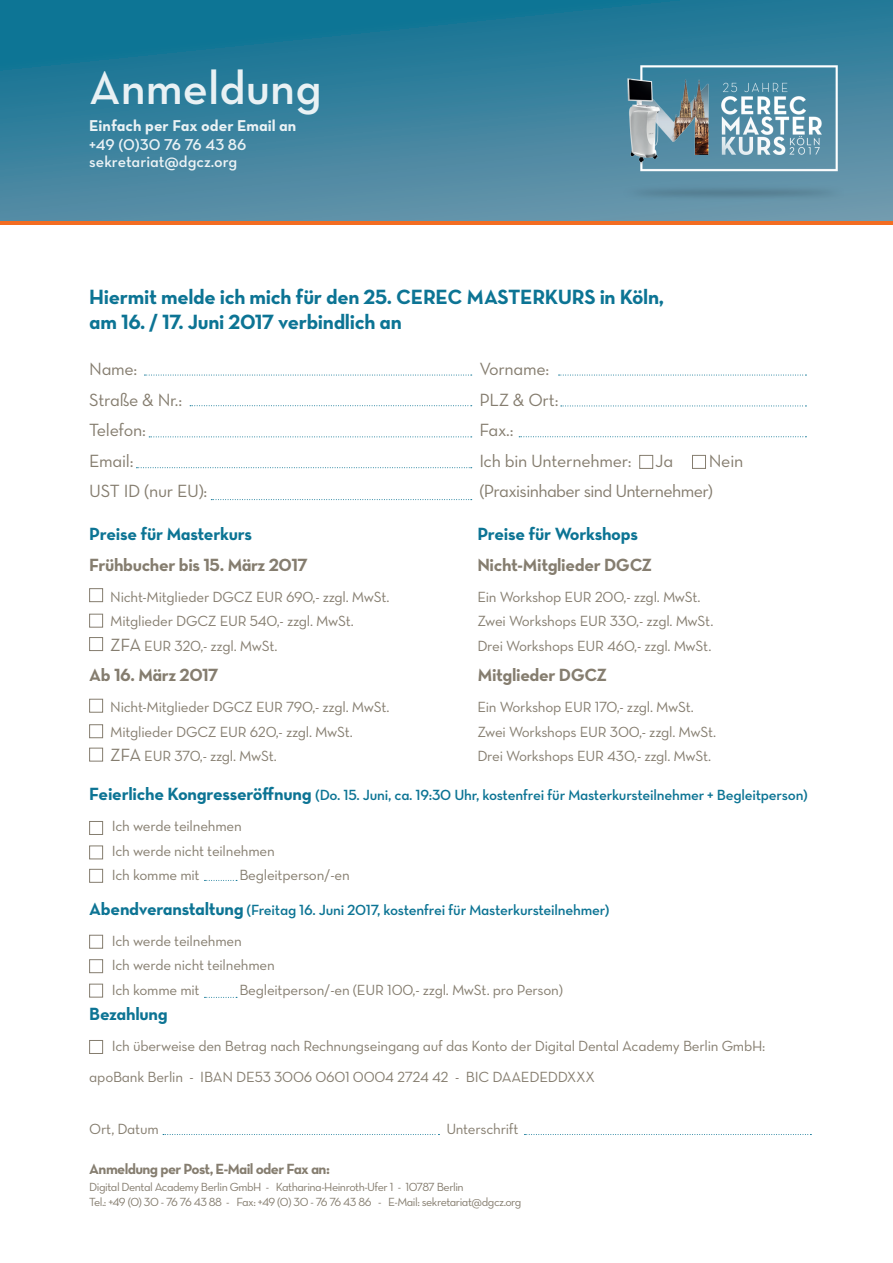
<style>
.page{position:relative;width:893px;height:1263px;background:#fff}
.page>*{position:absolute;margin:0;border:0;box-sizing:border-box;transform-origin:0 0}
.t1{font:47.85px "Neutra Text Demi Alt";color:#fff}
.t2{font:21px/25.2px "Neutra Text Bold Alt";letter-spacing:-.015em;color:#0c7494}
.t3{font:18px "Neutra Text Book Alt";letter-spacing:-.02em;color:#857d6f}
.t4{font:18px "Neutra Text Bold Alt";letter-spacing:-.02em;color:#857d6f}
.t5{font:18px "Neutra Text Bold Alt";letter-spacing:-.015em;color:#0c7494}
.t6{font:15.9px/16.5px "Neutra Text Demi Alt";color:#fff}
.t7{font:15.9px "Neutra Text Bold Alt";color:#fff}
.t8{font:15px/24.6px "Neutra Text Book Alt";letter-spacing:-.015em;color:#857d6f}
.t9{font:15px "Neutra Text Demi Alt";letter-spacing:-.015em;color:#0c7494}
.t10{font:15px "Neutra Text Bold Alt";letter-spacing:-.04em;color:#857d6f}
.t11{font:12px/14.4px "Neutra Text Book Alt";letter-spacing:-.04em;color:#857d6f}
.s1{font-size:18px}
.s2{font-family:"Neutra Text Bold Alt";font-size:18px}
</style>
<div class="page">
<svg style="left:0;top:0;width:893px;height:221px;background:#36819d"></svg>
<img style="left:623px;top:66px;width:221px;height:149px">
<hr style="left:0;top:221px;width:893px;height:3px;background:#f36c21">
<svg style="left:144px;top:375px;width:328px;height:1px"></svg>
<svg style="left:559px;top:375px;width:247px;height:1px"></svg>
<svg style="left:561px;top:406px;width:245px;height:1px"></svg>
<svg style="left:519px;top:436px;width:287px;height:1px"></svg>
<svg style="left:190px;top:405px;width:282px;height:1px"></svg>
<svg style="left:149px;top:436px;width:323px;height:1px"></svg>
<svg style="left:136px;top:467px;width:336px;height:1px"></svg>
<svg style="left:211px;top:499px;width:261px;height:1px"></svg>
<svg style="left:204px;top:997px;width:33px;height:1px"></svg>
<svg style="left:163px;top:1134px;width:276px;height:1px"></svg>
<svg style="left:524px;top:1134px;width:287px;height:1px"></svg>
<div style="left:89px;top:588px;width:14px;height:14px;border:1px solid #857d6f"></div>
<div style="left:639px;top:455px;width:14px;height:14px;border:1px solid #857d6f"></div>
<div style="left:692px;top:455px;width:14px;height:14px;border:1px solid #857d6f"></div>
<div style="left:89px;top:614px;width:14px;height:13px;border:1px solid #857d6f"></div>
<div style="left:89px;top:637px;width:14px;height:14px;border:1px solid #857d6f"></div>
<div style="left:89px;top:699px;width:14px;height:14px;border:1px solid #857d6f"></div>
<div style="left:89px;top:724px;width:14px;height:14px;border:1px solid #857d6f"></div>
<div style="left:89px;top:748px;width:14px;height:13px;border:1px solid #857d6f"></div>
<div style="left:89px;top:935px;width:14px;height:13px;border:1px solid #857d6f"></div>
<div style="left:89px;top:959px;width:14px;height:14px;border:1px solid #857d6f"></div>
<div style="left:89px;top:984px;width:14px;height:13px;border:1px solid #857d6f"></div>
<div style="left:89px;top:1040px;width:14px;height:14px;border:1px solid #857d6f"></div>
<div style="left:89px;top:821px;width:14px;height:14px;border:1px solid #857d6f"></div>
<div style="left:89px;top:845px;width:14px;height:14px;border:1px solid #857d6f"></div>
<div style="left:89px;top:869px;width:14px;height:14px;border:1px solid #857d6f"></div>
<svg style="left:204px;top:880px;width:33px;height:1px"></svg>
<h1 class="t1" style="left:89px;top:58px;width:234px">Anmeldung</h1>
<p class="t7" style="left:89px;top:116px;width:209px">Einfach per Fax oder Email an</p>
<p class="t6" style="left:89px;top:136px;width:159px">+49 (0)30 76 76 43 86 sekretariat@dgcz.org</p>
<h2 class="t2" style="left:89px;top:283px;width:576px">Hiermit melde ich mich für den 25. CEREC MASTERKURS in Köln, am 16. / 17. Juni 2017 verbindlich an</h2>
<p class="t3" style="left:89px;top:358px;width:50px">Name:</p>
<p class="t3" style="left:479px;top:358px;width:72px">Vorname:</p>
<p class="t3" style="left:89px;top:388px;width:94px">Straße &amp; Nr.:</p>
<p class="t3" style="left:479px;top:388px;width:81px">PLZ &amp; Ort:</p>
<p class="t3" style="left:89px;top:419px;width:58px">Telefon:</p>
<p class="t3" style="left:479px;top:419px;width:36px">Fax.:</p>
<p class="t3" style="left:89px;top:450px;width:46px">Email:</p>
<p class="t3" style="left:479px;top:450px;width:154px">Ich bin Unternehmer:</p>
<p class="t3" style="left:655px;top:450px;width:19px">Ja</p>
<p class="t3" style="left:709px;top:450px;width:36px">Nein</p>
<p class="t3" style="left:89px;top:480px;width:120px">UST ID (nur EU):</p>
<p class="t3" style="left:479px;top:480px;width:235px">(Praxisinhaber sind Unternehmer)</p>
<p class="t5" style="left:89px;top:523px;width:164px">Preise für Masterkurs</p>
<p class="t4" style="left:89px;top:554px;width:220px">Frühbucher bis 15. März 2017</p>
<p class="t8" style="left:110px;top:584px;width:281px">Nicht-Mitglieder DGCZ EUR 690,- zzgl. MwSt.<br>Mitglieder DGCZ EUR 540,- zzgl. MwSt.<br><span class="s1">ZFA</span> EUR 320,- zzgl. MwSt.</p>
<p class="t4" style="left:89px;top:664px;width:131px">Ab 16. März 2017</p>
<p class="t8" style="left:110px;top:694px;width:281px">Nicht-Mitglieder DGCZ EUR 790,- zzgl. MwSt.<br>Mitglieder DGCZ EUR 620,- zzgl. MwSt.<br><span class="s1">ZFA</span> EUR 370,- zzgl. MwSt.</p>
<p class="t5" style="left:477px;top:523px;width:162px">Preise für Workshops</p>
<p class="t4" style="left:477px;top:554px;width:176px">Nicht-Mitglieder DGCZ</p>
<p class="t8" style="left:477px;top:584px;width:237px">Ein Workshop EUR 200,- zzgl. MwSt.<br>Zwei Workshops EUR 330,- zzgl. MwSt.<br>Drei Workshops EUR 460,- zzgl. MwSt.</p>
<p class="t4" style="left:477px;top:664px;width:131px">Mitglieder DGCZ</p>
<p class="t8" style="left:477px;top:694px;width:240px">Ein Workshop EUR 170,- zzgl. MwSt.<br>Zwei Workshops EUR 300,- zzgl. MwSt.<br>Drei Workshops EUR 430,- zzgl. MwSt.</p>
<p class="t9" style="left:89px;top:786px;width:720px"><span class="s2">Feierliche Kongresseröffnung</span> (Do. 15. Juni, ca. 19:30 Uhr, kostenfrei für Masterkursteilnehmer + Begleitperson)</p>
<p class="t8" style="left:112px;top:813px;width:164px">Ich werde teilnehmen<br>Ich werde nicht teilnehmen<br>Ich komme mit</p>
<p class="t8" style="left:239px;top:862px;width:112px">Begleitperson/-en</p>
<p class="t9" style="left:89px;top:901px;width:522px"><span class="s2">Abendveranstaltung</span> (Freitag 16. Juni 2017, kostenfrei für Masterkursteilnehmer)</p>
<p class="t8" style="left:112px;top:928px;width:164px">Ich werde teilnehmen<br>Ich werde nicht teilnehmen<br>Ich komme mit</p>
<p class="t8" style="left:239px;top:977px;width:325px">Begleitperson/-en (EUR 100,- zzgl. MwSt. pro Person)</p>
<p class="t5" style="left:89px;top:1003px;width:80px">Bezahlung</p>
<p class="t8" style="left:89px;top:1030px;width:678px;line-height:30.6px;text-indent:23px">Ich überweise den Betrag nach Rechnungseingang auf das Konto der Digital Dental Academy Berlin GmbH: apoBank Berlin - IBAN DE53 3006 0601 0004 2724 42 - BIC DAAEDEDDXXX</p>
<p class="t8" style="left:89px;top:1116px;width:71px">Ort, Datum</p>
<p class="t8" style="left:446px;top:1116px;width:74px">Unterschrift</p>
<p class="t10" style="left:89px;top:1159px;width:242px">Anmeldung per Post, E-Mail oder Fax an:</p>
<p class="t11" style="left:89px;top:1180px;width:434px">Digital Dental Academy Berlin GmbH - Katharina-Heinroth-Ufer 1 - 10787 Berlin<br>Tel.: +49 (0) 30 - 76 76 43 88 - Fax: +49 (0) 30 - 76 76 43 86 - E-Mail: sekretariat@dgcz.org</p>
</div>
